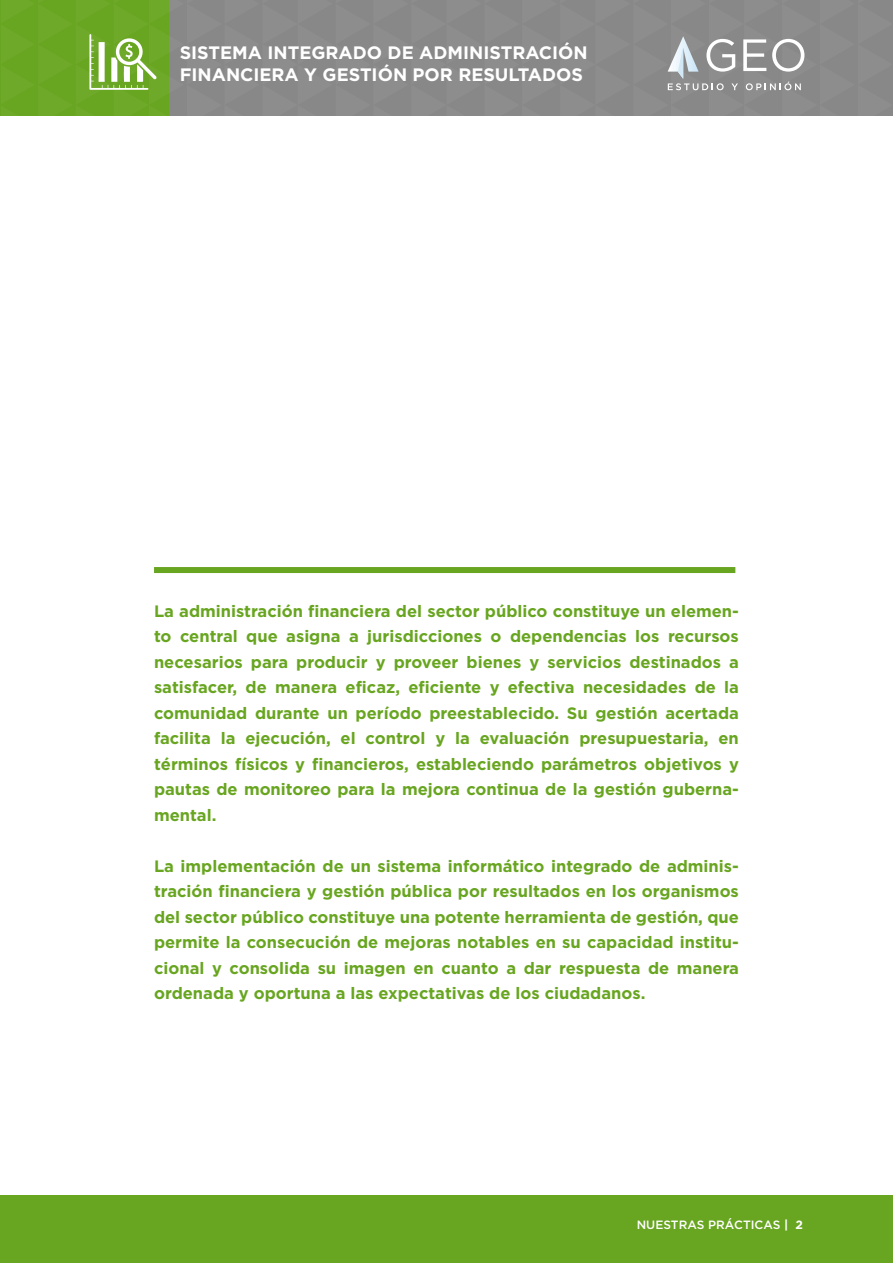
<style>
.page{position:relative;width:893px;height:1263px;background:#fff}
.page>*{position:absolute;margin:0;border:0;box-sizing:border-box;transform-origin:0 0}
.t1{font:700 18px/21.8px "Gotham";color:#fff}
.t2{font:700 16.5px/25.5px "Gotham";color:#68a520;text-align:justify}
.t3{font:700 15px "Gotham";color:#fff}
.t4{font:500 12px "Gotham";color:#fff}
.s1{font-weight:700}
</style>
<div class="page">
<div style="left:154px;top:567px;width:581px;height:6px;background:#68a520"></div>
<div style="left:0;top:1196px;width:893px;height:67px;background:#68a520"></div>
<svg style="left:2px;top:0;width:889px;height:116px;background:#87927b"></svg>
<p class="t1" style="left:180px;top:42px;width:409px">SISTEMA INTEGRADO DE ADMINISTRACIÓN<br>FINANCIERA Y GESTIÓN POR RESULTADOS</p>
<p class="t2" style="left:154px;top:598px;width:586px">La administración financiera del sector público constituye un elemen&shy;to central que asigna a jurisdicciones o dependencias los recursos necesarios para producir y proveer bienes y servicios destinados a satisfacer, de manera eficaz, eficiente y efectiva necesidades de la comunidad durante un período preestablecido. Su gestión acertada facilita la ejecución, el control y la evaluación presupuestaria, en términos físicos y financieros, estableciendo parámetros objetivos y pautas de monitoreo para la mejora continua de la gestión guberna&shy;mental.</p>
<p class="t2" style="left:154px;top:853px;width:586px">La implementación de un sistema informático integrado de adminis&shy;tración financiera y gestión pública por resultados en los organismos del sector público constituye una potente herramienta de gestión, que permite la consecución de mejoras notables en su capacidad institu&shy;cional y consolida su imagen en cuanto a dar respuesta de manera ordenada y oportuna a las expectativas de los ciudadanos.</p>
<p class="t4" style="left:637px;top:1218px;width:168px">NUESTRAS PRÁCTICAS <span class="s1">| 2</span></p>
<p class="t3" style="left:782px;top:1222px;width:22px">| 1</p>
</div>
